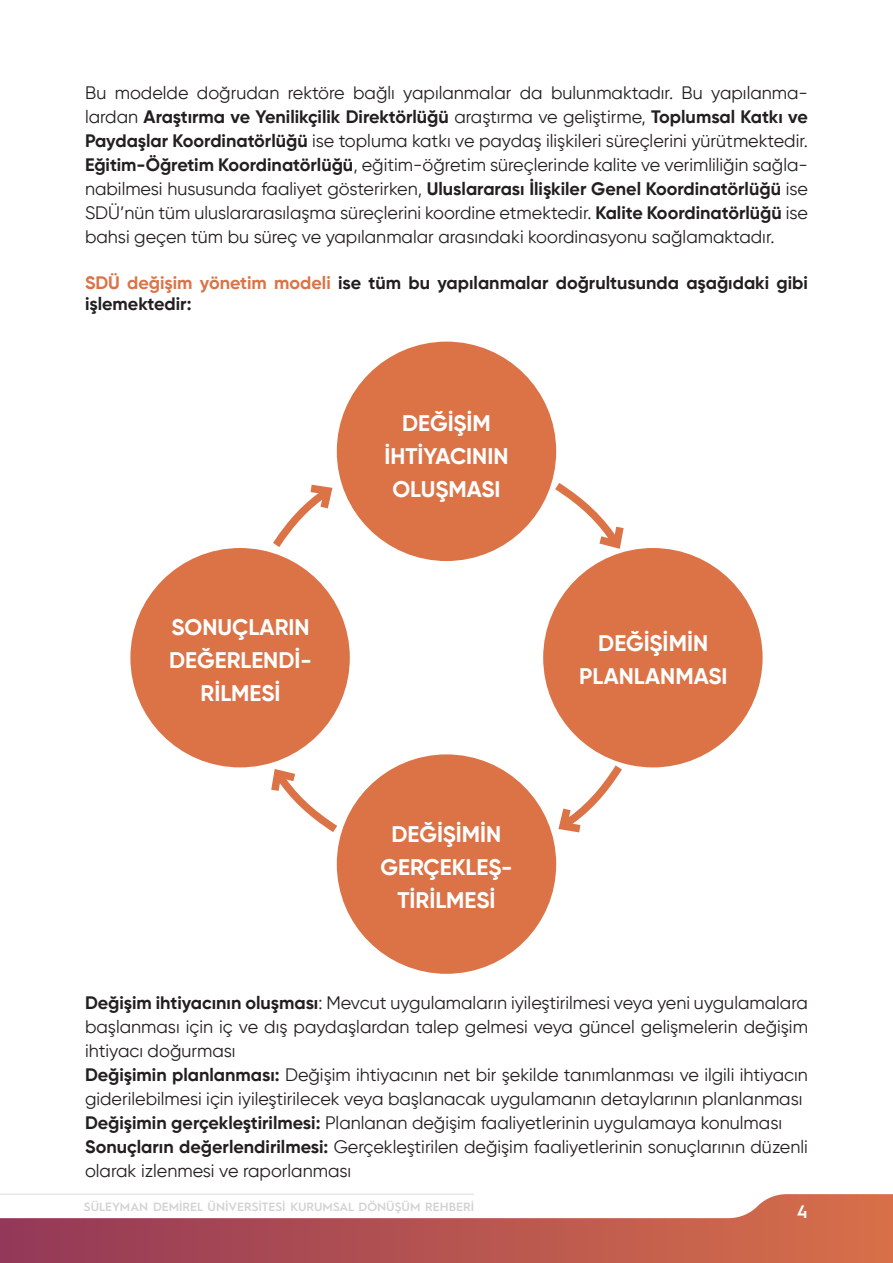
<style>
.page{position:relative;width:893px;height:1263px;background:#fff}
.page>*{position:absolute;margin:0;border:0;box-sizing:border-box;transform-origin:0 0}
.t1{font:700 22.5px/33px "Gilroy";color:#fff;text-align:center}
.t2{font:18px/24px "Gilroy";color:#231f20;text-align:justify}
.t3{font:700 18px/21.6px "Gilroy";color:#231f20}
.t4{font:600 18px "Hurme Geometric Sans 1";color:#fff}
.t5{font:600 12px "Hurme Geometric Sans 1";color:#d1d2d4}
.s1{font-weight:700}
.s2{color:#db7347}
</style>
<div class="page">
<svg style="left:0;top:1194px;width:893px;height:69px"></svg>
<hr style="left:0;top:1194px;width:474px;height:1px;background:#dcdddf">
<div style="left:130px;top:548px;width:220px;height:219px;background:#db7347;border-radius:50%"></div>
<div style="left:543px;top:548px;width:220px;height:219px;background:#db7347;border-radius:50%"></div>
<div style="left:337px;top:754px;width:219px;height:220px;background:#db7347;border-radius:50%"></div>
<div style="left:337px;top:342px;width:219px;height:219px;background:#db7347;border-radius:50%"></div>
<svg style="left:266px;top:763px;width:80px;height:76px"></svg>
<svg style="left:266px;top:484px;width:67px;height:71px"></svg>
<svg style="left:547px;top:476px;width:82px;height:78px"></svg>
<svg style="left:558px;top:757px;width:71px;height:76px"></svg>
<p class="t2" style="left:85px;top:81px;width:724px">Bu modelde doğrudan rektöre bağlı yapılanmalar da bulunmaktadır. Bu yapılanma&shy;lardan <span class="s1">Araştırma ve Yenilikçilik Direktörlüğü</span> araştırma ve geliştirme, <span class="s1">Toplumsal Katkı ve Paydaşlar Koordinatörlüğü</span> ise topluma katkı ve paydaş ilişkileri süreçlerini yürütmektedir.<br><span class="s1">Eğitim-Öğretim Koordinatörlüğü</span>, eğitim-öğretim süreçlerinde kalite ve verimliliğin sağla&shy;nabilmesi hususunda faaliyet gösterirken, <span class="s1">Uluslararası İlişkiler Genel Koordinatörlüğü</span> ise SDÜ’nün tüm uluslararasılaşma süreçlerini koordine etmektedir. <span class="s1">Kalite Koordinatörlüğü</span> ise bahsi geçen tüm bu süreç ve yapılanmalar arasındaki koordinasyonu sağlamaktadır.</p>
<p class="t3" style="left:85px;top:271px;width:724px"><span class="s2">SDÜ değişim yönetim modeli</span> ise tüm bu yapılanmalar doğrultusunda aşağıdaki gibi işlemektedir:</p>
<p class="t1" style="left:169px;top:610px;width:144px">SONUÇLARIN<br>DEĞERLENDİ-<br>RİLMESİ</p>
<p class="t1" style="left:384px;top:406px;width:126px">DEĞİŞİM<br>İHTİYACININ<br>OLUŞMASI</p>
<p class="t1" style="left:380px;top:818px;width:134px">DEĞİŞİMİN<br>GERÇEKLEŞ-<br>TİRİLMESİ</p>
<p class="t1" style="left:579px;top:627px;width:150px">DEĞİŞİMİN<br>PLANLANMASI</p>
<p class="t2" style="left:85px;top:991px;width:724px;text-align:left"><span class="s1">Değişim ihtiyacının oluşması</span>: Mevcut uygulamaların iyileştirilmesi veya yeni uygulamalara başlanması için iç ve dış paydaşlardan talep gelmesi veya güncel gelişmelerin değişim ihtiyacı doğurması<br><span class="s1">Değişimin planlanması:</span> Değişim ihtiyacının net bir şekilde tanımlanması ve ilgili ihtiyacın giderilebilmesi için iyileştirilecek veya başlanacak uygulamanın detaylarının planlanması <span class="s1">Değişimin gerçekleştirilmesi:</span> Planlanan değişim faaliyetlerinin uygulamaya konulması <span class="s1">Sonuçların değerlendirilmesi:</span> Gerçekleştirilen değişim faaliyetlerinin sonuçlarının düzenli olarak izlenmesi ve raporlanması</p>
<p class="t5" style="left:84px;top:1198px;width:392px">SÜLEYMAN DEMİREL ÜNİVERSİTESİ KURUMSAL DÖNÜŞÜM REHBERİ</p>
<p class="t4" style="left:797px;top:1199px;width:12px">4</p>
</div>
